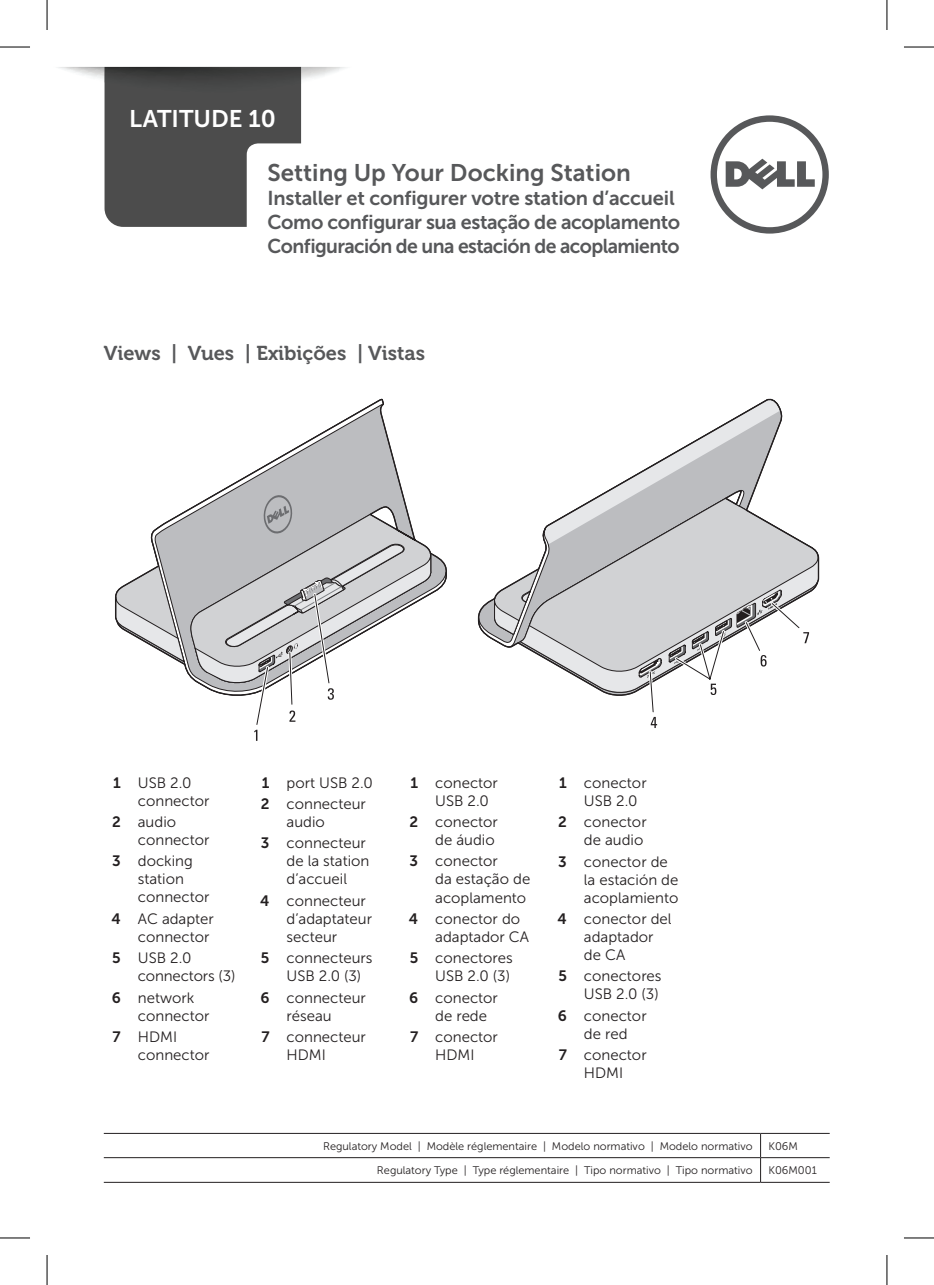
<style>
.page{position:relative;width:934px;height:1285px;background:#fff}
.page>*{position:absolute;margin:0;border:0;box-sizing:border-box;transform-origin:0 0}
.t1{font:24px "Museo Sans For Dell 700";color:#57585a}
.t2{font:24px "Museo Sans For Dell 700";color:#fff}
.t3{font:20px/24px "Museo Sans For Dell 700";letter-spacing:-.02em;color:#57585a}
.t4{font:20px "Museo For Dell 700";color:#57585a}
.t5{font:15px/18px "Museo Sans For Dell 300";color:#231f20}
.t6{font:11px "Museo Sans For Dell 300";color:#231f20}
.s1{font-family:"Museo Sans For Dell 700"}
</style>
<div class="page">
<div style="left:104px;top:95px;width:197px;height:132px;background:#4c4c4c"></div>
<img style="left:58px;top:67px;width:288px;height:17px">
<img style="left:104px;top:67px;width:197px;height:28px">
<svg style="left:710px;top:115px;width:118px;height:119px"></svg>
<div style="left:246px;top:143px;width:436px;height:154px;background:#fff;border-radius:11px"></div>
<svg style="left:216px;top:398px;width:231px;height:196px"></svg>
<svg style="left:115px;top:493px;width:316px;height:248px"></svg>
<svg style="left:477px;top:398px;width:340px;height:330px"></svg>
<hr style="left:104px;top:1182px;width:656px;height:1px;background:#231f20">
<hr style="left:760px;top:1182px;width:69px;height:1px;background:#231f20">
<hr style="left:104px;top:1133px;width:656px;height:1px;background:#231f20">
<hr style="left:760px;top:1133px;width:69px;height:1px;background:#231f20">
<hr style="left:104px;top:1157px;width:656px;height:1px;background:#231f20">
<hr style="left:760px;top:1157px;width:69px;height:1px;background:#231f20">
<svg style="left:0;top:46px;width:30px;height:1px"></svg>
<svg style="left:904px;top:46px;width:29px;height:1px"></svg>
<svg style="left:0;top:1238px;width:30px;height:1px"></svg>
<svg style="left:904px;top:1238px;width:29px;height:1px"></svg>
<svg style="left:46px;top:0;width:1px;height:30px"></svg>
<svg style="left:46px;top:1255px;width:1px;height:30px"></svg>
<svg style="left:887px;top:0;width:1px;height:30px"></svg>
<svg style="left:887px;top:1255px;width:1px;height:30px"></svg>
<hr style="left:0;top:47px;width:30px;height:1px;background:#000">
<hr style="left:903px;top:47px;width:30px;height:1px;background:#000">
<hr style="left:0;top:1237px;width:30px;height:1px;background:#000">
<hr style="left:903px;top:1237px;width:30px;height:1px;background:#000">
<hr style="left:47px;top:0;width:1px;height:30px;background:#000">
<hr style="left:47px;top:1255px;width:1px;height:30px;background:#000">
<hr style="left:886px;top:0;width:1px;height:30px;background:#000">
<hr style="left:886px;top:1255px;width:1px;height:30px;background:#000">
<h1 class="t2" style="left:129px;top:105px;width:148px">Latitud e 10</h1>
<h1 class="t1" style="left:267px;top:160px;width:364px">Setting Up Your Docking Station</h1>
<h2 class="t3" style="left:267px;top:186px;width:414px">Installer et configurer votre station d’accueil<br>Como configurar sua estação de acoplamento<br>Configuración de una estación de acoplamiento</h2>
<h2 class="t4" style="left:104px;top:341px;width:322px">Views | Vues | Exibições | Vistas</h2>
<p class="t5" style="left:138px;top:773px;width:73px;text-indent:-25px"><span class="s1">1</span> USB 2.0 connector</p>
<p class="t5" style="left:138px;top:813px;width:73px;text-indent:-26px"><span class="s1">2</span> audio connector</p>
<p class="t5" style="left:138px;top:852px;width:73px;text-indent:-26px"><span class="s1">3</span> docking station connector</p>
<p class="t5" style="left:111px;top:910px;width:104px;text-align:right"><span class="s1">4</span> AC adapter connector</p>
<p class="t5" style="left:138px;top:949px;width:99px;text-indent:-26px"><span class="s1">5</span> USB 2.0 connectors (3)</p>
<p class="t5" style="left:138px;top:988px;width:73px;text-indent:-26px"><span class="s1">6</span> network connector</p>
<p class="t5" style="left:138px;top:1028px;width:73px;text-indent:-25px"><span class="s1">7</span> HDMI connector</p>
<p class="t5" style="left:261px;top:772px;width:113px;line-height:21.4px"><span class="s1">1</span> port USB 2.0<br><span class="s1">2</span> connecteur</p>
<p class="t5" style="left:261px;top:811px;width:106px;line-height:21.4px;text-indent:26px">audio<br><span class="s1">3</span> connecteur</p>
<p class="t5" style="left:286px;top:852px;width:84px">de la station d’accueil</p>
<p class="t5" style="left:286px;top:892px;width:87px;text-indent:-26px"><span class="s1">4</span> connecteur d’adaptateur secteur</p>
<p class="t5" style="left:286px;top:949px;width:88px;text-indent:-26px"><span class="s1">5</span> connecteurs<br>USB 2.0 (3)</p>
<p class="t5" style="left:260px;top:988px;width:107px;text-align:center"><span class="s1">6</span> connecteur réseau</p>
<p class="t5" style="left:286px;top:1028px;width:81px;text-indent:-25px"><span class="s1">7</span> connecteur<br>HDMI</p>
<p class="t5" style="left:435px;top:773px;width:64px;text-indent:-25px"><span class="s1">1</span> conector<br>USB 2.0</p>
<p class="t5" style="left:409px;top:813px;width:90px;text-align:right"><span class="s1">2</span> conector de áudio</p>
<p class="t5" style="left:435px;top:852px;width:96px;text-indent:-26px"><span class="s1">3</span> conector<br>da estação de acoplamento</p>
<p class="t5" style="left:435px;top:910px;width:95px;text-indent:-26px"><span class="s1">4</span> conector do adaptador CA</p>
<p class="t5" style="left:409px;top:949px;width:105px;text-align:right"><span class="s1">5</span> conectores<br>USB 2.0 (3)</p>
<p class="t5" style="left:435px;top:988px;width:64px;text-indent:-26px"><span class="s1">6</span> conector de rede</p>
<p class="t5" style="left:410px;top:1028px;width:89px;text-align:center"><span class="s1">7</span> conector<br>HDMI</p>
<p class="t5" style="left:583px;top:773px;width:64px;text-indent:-25px"><span class="s1">1</span> conector<br>USB 2.0</p>
<p class="t5" style="left:558px;top:813px;width:90px;text-align:right"><span class="s1">2</span> conector de audio</p>
<p class="t5" style="left:583px;top:852px;width:96px;text-indent:-26px"><span class="s1">3</span> conector de la estación de acoplamiento</p>
<p class="t5" style="left:583px;top:910px;width:89px;text-indent:-26px"><span class="s1">4</span> conector del adaptador de CA</p>
<p class="t5" style="left:558px;top:967px;width:105px;text-align:right"><span class="s1">5</span> conectores<br>USB 2.0 (3)</p>
<p class="t5" style="left:557px;top:1006px;width:90px;text-align:center"><span class="s1">6</span> conector de red</p>
<p class="t5" style="left:558px;top:1046px;width:89px;text-align:center"><span class="s1">7</span> conector<br>HDMI</p>
<p class="t6" style="left:323px;top:1140px;width:431px">Regulatory Model | Modèle réglementaire | Modelo normativo | Modelo normativo</p>
<p class="t6" style="left:768px;top:1140px;width:31px">K06M</p>
<p class="t6" style="left:377px;top:1164px;width:377px">Regulatory Type | Type réglementaire | Tipo normativo | Tipo normativo</p>
<p class="t6" style="left:768px;top:1164px;width:50px">K06M001</p>
</div>
